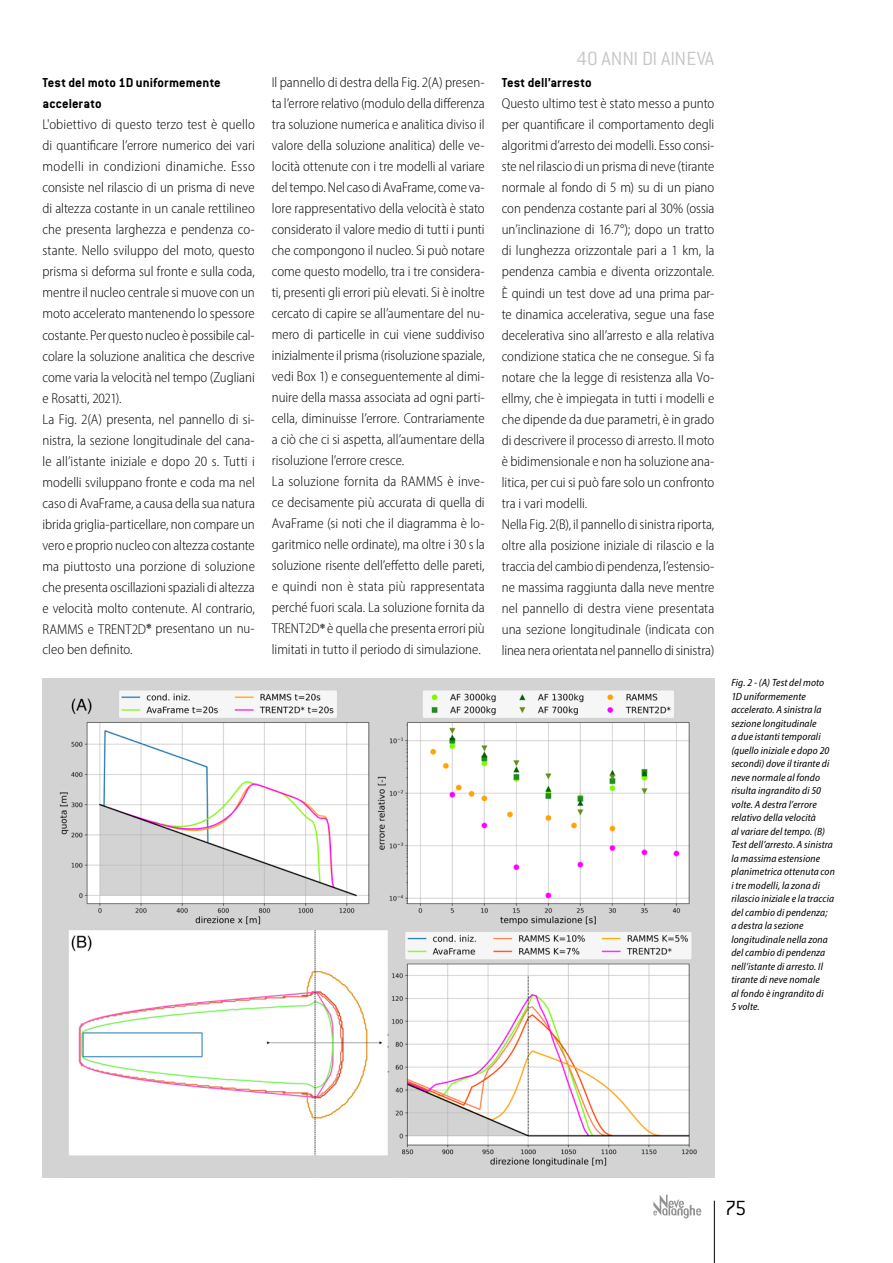
<style>
.page{position:relative;width:893px;height:1263px;background:#fff}
.page>*{position:absolute;margin:0;border:0;box-sizing:border-box;transform-origin:0 0}
.t1{font:300 22.5px "Conduit ITC";color:#000}
.t2{font:300 21px "Conduit ITC";letter-spacing:-.005em;color:#c6c6c6}
.t3{font:300 semi-condensed 14.25px/21px "Myriad Pro";color:#000}
.t4{font:700 14.25px/21px "Conduit ITC";letter-spacing:.005em;color:#000}
.t5{font:italic semi-condensed 10.5px/13.5px "Myriad Pro";letter-spacing:.015em;color:#000}
</style>
<div class="page">
<hr style="left:714px;top:1201px;width:1px;height:62px;background:#000">
<svg style="left:653px;top:1194px;width:48px;height:24px"></svg>
<img style="left:42px;top:678px;width:672px;height:500px">
<p class="t4" style="left:43px;top:72px;width:180px">Test del moto 1D uniformemente accelerato</p>
<p class="t3" style="left:43px;top:114px;width:214px">L'obiettivo di questo terzo test è quello di quantificare l’errore numerico dei vari modelli in condizioni dinamiche. Esso consiste nel rilascio di un prisma di neve di altezza costante in un canale rettilineo che presenta larghezza e pendenza co&shy;stante. Nello sviluppo del moto, questo prisma si deforma sul fronte e sulla coda, mentre il nucleo centrale si muove con un moto accelerato mantenendo lo spessore costante. Per questo nucleo è possibile cal&shy;colare la soluzione analitica che descrive come varia la velocità nel tempo (Zugliani e Rosatti, 2021).<br>La Fig. 2(A) presenta, nel pannello di si&shy;nistra, la sezione longitudinale del cana&shy;le all’istante iniziale e dopo 20 s. Tutti i modelli sviluppano fronte e coda ma nel caso di AvaFrame, a causa della sua natura ibrida griglia-particellare, non compare un vero e proprio nucleo con altezza costante ma piuttosto una porzione di soluzione che presenta oscillazioni spaziali di altezza e velocità molto contenute. Al contrario, RAMMS e TRENT2D<sup>❄</sup> presentano un nu&shy;cleo ben definito.</p>
<h2 class="t2" style="left:576px;top:47px;width:139px">40 ANNI DI AINEVA</h2>
<p class="t3" style="left:272px;top:72px;width:214px">Il pannello di destra della Fig. 2(A) presen&shy;ta l’errore relativo (modulo della differenza tra soluzione numerica e analitica diviso il valore della soluzione analitica) delle ve&shy;locità ottenute con i tre modelli al variare del tempo. Nel caso di AvaFrame, come va&shy;lore rappresentativo della velocità è stato considerato il valore medio di tutti i punti che compongono il nucleo. Si può notare come questo modello, tra i tre considera&shy;ti, presenti gli errori più elevati. Si è inoltre cercato di capire se all’aumentare del nu&shy;mero di particelle in cui viene suddiviso inizialmente il prisma (risoluzione spaziale, vedi Box 1) e conseguentemente al dimi&shy;nuire della massa associata ad ogni parti&shy;cella, diminuisse l’errore. Contrariamente a ciò che ci si aspetta, all’aumentare della risoluzione l’errore cresce.<br>La soluzione fornita da RAMMS è inve&shy;ce decisamente più accurata di quella di AvaFrame (si noti che il diagramma è lo&shy;garitmico nelle ordinate), ma oltre i 30 s la soluzione risente dell’effetto delle pareti, e quindi non è stata più rappresentata perché fuori scala. La soluzione fornita da TRENT2D<sup>❄</sup> è quella che presenta errori più limitati in tutto il periodo di simulazione.</p>
<p class="t4" style="left:502px;top:72px;width:91px">Test dell’arresto</p>
<p class="t3" style="left:502px;top:93px;width:214px">Questo ultimo test è stato messo a punto per quantificare il comportamento degli algoritmi d’arresto dei modelli. Esso consi&shy;ste nel rilascio di un prisma di neve (tirante normale al fondo di 5 m) su di un piano con pendenza costante pari al 30% (ossia un’inclinazione di 16.7°); dopo un tratto di lunghezza orizzontale pari a 1 km, la pendenza cambia e diventa orizzontale.<br>È quindi un test dove ad una prima par&shy;te dinamica accelerativa, segue una fase decelerativa sino all’arresto e alla relativa condizione statica che ne consegue. Si fa notare che la legge di resistenza alla Vo&shy;ellmy, che è impiegata in tutti i modelli e che dipende da due parametri, è in grado di descrivere il processo di arresto. Il moto è bidimensionale e non ha soluzione ana&shy;litica, per cui si può fare solo un confronto tra i vari modelli.<br>Nella Fig. 2(B), il pannello di sinistra riporta, oltre alla posizione iniziale di rilascio e la traccia del cambio di pendenza, l’estensio&shy;ne massima raggiunta dalla neve mentre nel pannello di destra viene presentata una sezione longitudinale (indicata con linea nera orientata nel pannello di sinistra)</p>
<p class="t5" style="left:731px;top:676px;width:105px">Fig. 2 - (A) Test del moto<br>1D uniformemente accelerato. A sinistra la sezione longitudinale<br>a due istanti temporali (quello iniziale e dopo 20 secondi) dove il tirante di neve normale al fondo risulta ingrandito di 50 volte. A destra l’errore relativo della velocità<br>al variare del tempo. (B)<br>Test dell’arresto. A sinistra la massima estensione planimetrica ottenuta con i tre modelli, la zona di rilascio iniziale e la traccia del cambio di pendenza; a destra la sezione longitudinale nella zona del cambio di pendenza nell’istante di arresto. Il tirante di neve nomale<br>al fondo è ingrandito di<br>5 volte.</p>
<h1 class="t1" style="left:725px;top:1195px;width:23px">75</h1>
</div>
